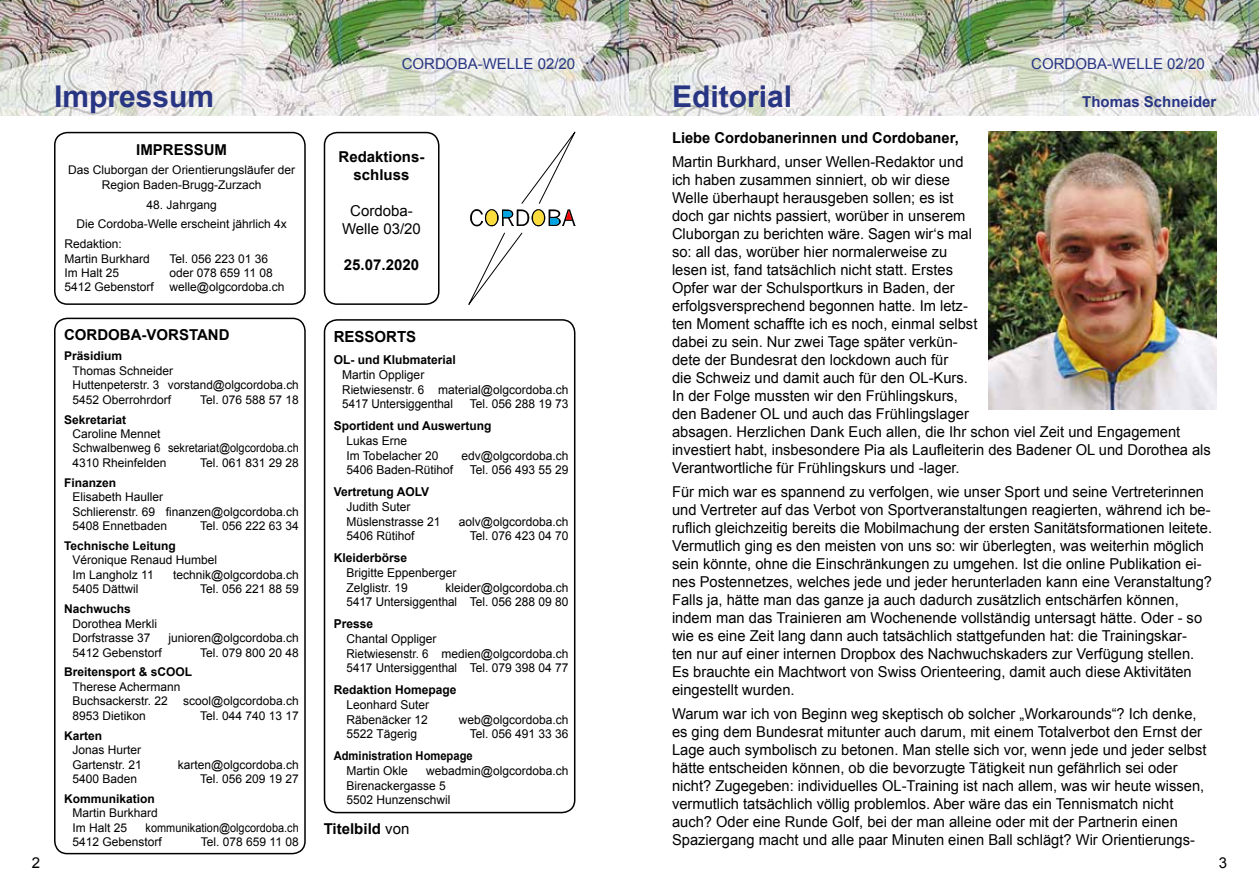
<style>
.page{position:relative;width:1259px;height:893px;background:#fff}
.page>*{position:absolute;margin:0;border:0;box-sizing:border-box;transform-origin:0 0}
.t1{font:700 30px "Arial";color:#283583}
.t2{font:700 15.3px "Arial";color:#000}
.t3{font:15px/18px "Arial";color:#000}
.t4{font:700 15px/18px "Arial";color:#000;text-align:center}
.t5{font:15px "Arial";color:#283583}
.t6{font:700 15px "Arial";color:#283583}
.t7{font:12.15px/14.7px "Arial";color:#000}
.t8{font:700 12.15px "Arial";color:#000}
.t9{font:700 12.15px "Arial";color:#000;scale:.91 1}
.t10{font:12px/14.4px "Arial";color:#000}
.t11{font:700 12px "Arial";color:#000}
.t12{font:12px/14.4px "Arial";color:#000;scale:.91 1}
.s1{font-weight:400}
</style>
<div class="page">
<img style="left:0;top:0;width:1259px;height:116px">
<svg style="left:468px;top:132px;width:107px;height:173px"></svg>
<div style="left:54px;top:318px;width:252px;height:536px;border:1px solid #000;border-radius:13px"></div>
<div style="left:54px;top:132px;width:252px;height:173px;border:2px solid #000;border-radius:13px"></div>
<div style="left:324px;top:132px;width:115px;height:173px;border:2px solid #000;border-radius:13px"></div>
<div style="left:324px;top:319px;width:251px;height:494px;border:2px solid #000;border-radius:13px"></div>
<img style="left:988px;top:132px;width:228px;height:278px">
<h1 class="t1" style="left:54px;top:77px;width:162px">Impressum</h1>
<p class="t4" style="left:136px;top:141px;width:92px">IMPRESSUM</p>
<p class="t10" style="left:68px;top:163px;width:228px;text-align:center">Das Cluborgan der Orientierungsläufer der<br>Region Baden-Brugg-Zurzach</p>
<p class="t10" style="left:147px;top:197px;width:72px">48. Jahrgang</p>
<p class="t10" style="left:76px;top:217px;width:212px">Die Cordoba-Welle erscheint jährlich 4x</p>
<p class="t10" style="left:64px;top:237px;width:59px">Redaktion:</p>
<p class="t10" style="left:64px;top:251px;width:87px">Martin Burkhard</p>
<p class="t10" style="left:170px;top:251px;width:100px">Tel. 056 223 01 36</p>
<p class="t10" style="left:64px;top:266px;width:56px">Im Halt 25</p>
<p class="t10" style="left:170px;top:266px;width:105px">oder 078 659 11 08</p>
<p class="t10" style="left:64px;top:280px;width:91px">5412 Gebenstorf</p>
<p class="t10" style="left:170px;top:280px;width:116px">welle@olgcordoba.ch</p>
<p class="t4" style="left:64px;top:327px;width:167px">CORDOBA-VORSTAND</p>
<p class="t11" style="left:64px;top:348px;width:60px">Präsidium</p>
<p class="t10" style="left:73px;top:363px;width:228px">Thomas Schneider<br>Huttenpeterstr. 3 vorstand@olgcordoba.ch<br>5452 Oberrohrdorf</p>
<p class="t10" style="left:200px;top:392px;width:100px">Tel. 076 588 57 18</p>
<p class="t11" style="left:64px;top:411px;width:64px">Sekretariat</p>
<p class="t10" style="left:73px;top:427px;width:228px">Caroline Mennet<br>Schwalbenweg 6 sekretariat@olgcordoba.ch<br>4310 Rheinfelden</p>
<p class="t10" style="left:200px;top:456px;width:100px">Tel. 061 831 29 28</p>
<p class="t11" style="left:64px;top:475px;width:54px">Finanzen</p>
<p class="t10" style="left:72px;top:490px;width:228px">Elisabeth Hauller<br>Schlierenstr. 69 finanzen@olgcordoba.ch<br>5408 Ennetbaden</p>
<p class="t10" style="left:200px;top:519px;width:100px">Tel. 056 222 63 34</p>
<p class="t11" style="left:64px;top:538px;width:113px">Technische Leitung</p>
<p class="t10" style="left:73px;top:553px;width:146px">Véronique Renaud Humbel<br>Im Langholz 11</p>
<p class="t10" style="left:173px;top:568px;width:127px">technik@olgcordoba.ch</p>
<p class="t10" style="left:73px;top:582px;width:68px">5405 Dättwil</p>
<p class="t10" style="left:200px;top:582px;width:100px">Tel. 056 221 88 59</p>
<p class="t11" style="left:64px;top:601px;width:68px">Nachwuchs</p>
<p class="t10" style="left:73px;top:616px;width:86px">Dorothea Merkli<br>Dorfstrasse 37</p>
<p class="t10" style="left:168px;top:631px;width:132px">junioren@olgcordoba.ch</p>
<p class="t10" style="left:73px;top:645px;width:91px">5412 Gebenstorf</p>
<p class="t10" style="left:200px;top:645px;width:100px">Tel. 079 800 20 48</p>
<p class="t11" style="left:64px;top:664px;width:130px">Breitensport &amp; sCOOL</p>
<p class="t10" style="left:73px;top:680px;width:110px">Therese Achermann<br>Buchsackerstr. 22</p>
<p class="t10" style="left:183px;top:694px;width:117px">scool@olgcordoba.ch</p>
<p class="t10" style="left:73px;top:708px;width:75px">8953 Dietikon</p>
<p class="t10" style="left:200px;top:708px;width:100px">Tel. 044 740 13 17</p>
<p class="t11" style="left:64px;top:727px;width:40px">Karten</p>
<p class="t10" style="left:73px;top:743px;width:71px">Jonas Hurter<br>Gartenstr. 21</p>
<p class="t10" style="left:178px;top:757px;width:122px">karten@olgcordoba.ch</p>
<p class="t10" style="left:73px;top:772px;width:66px">5400 Baden</p>
<p class="t10" style="left:200px;top:772px;width:100px">Tel. 056 209 19 27</p>
<p class="t11" style="left:64px;top:791px;width:92px">Kommunikation</p>
<p class="t10" style="left:73px;top:806px;width:87px">Martin Burkhard<br>Im Halt 25</p>
<p class="t12" style="left:73px;top:820px;width:250px;text-indent:73px">kommunikation@olgcordoba.ch<br>5412 Gebenstorf</p>
<p class="t10" style="left:201px;top:835px;width:99px">Tel. 078 659 11 08</p>
<p class="t5" style="left:402px;top:54px;width:175px">CORDOBA-WELLE 02/20</p>
<p class="t5" style="left:1031px;top:54px;width:175px">CORDOBA-WELLE 02/20</p>
<p class="t4" style="left:338px;top:148px;width:87px">Redaktions&shy;schluss</p>
<p class="t3" style="left:342px;top:202px;width:80px;text-align:center">Cordoba-<br>Welle 03/20</p>
<p class="t4" style="left:344px;top:256px;width:77px">25.07.2020</p>
<p class="t2" style="left:334px;top:327px;width:84px">RESSORTS</p>
<p class="t8" style="left:334px;top:352px;width:124px">OL- und Klubmaterial</p>
<p class="t7" style="left:342px;top:367px;width:228px">Martin Oppliger<br>Rietwiesenstr. 6 material@olgcordoba.ch<br>5417 Untersiggenthal</p>
<p class="t7" style="left:470px;top:397px;width:100px">Tel. 056 288 19 73</p>
<p class="t8" style="left:334px;top:418px;width:159px">Sportident und Auswertung</p>
<p class="t7" style="left:346px;top:433px;width:93px">Lukas Erne<br>Im Tobelacher 20</p>
<p class="t7" style="left:461px;top:448px;width:108px">edv@olgcordoba.ch</p>
<p class="t7" style="left:346px;top:463px;width:108px">5406 Baden-Rütihof</p>
<p class="t7" style="left:470px;top:463px;width:100px">Tel. 056 493 55 29</p>
<p class="t8" style="left:334px;top:484px;width:97px">Vertretung AOLV</p>
<p class="t7" style="left:346px;top:499px;width:96px">Judith Suter<br>Müslenstrasse 21</p>
<p class="t7" style="left:459px;top:514px;width:111px">aolv@olgcordoba.ch</p>
<p class="t7" style="left:346px;top:529px;width:70px">5406 Rütihof</p>
<p class="t7" style="left:470px;top:529px;width:100px">Tel. 076 423 04 70</p>
<p class="t8" style="left:334px;top:550px;width:75px">Kleiderbörse</p>
<p class="t7" style="left:346px;top:565px;width:112px">Brigitte Eppenberger<br>Zelglistr. 19</p>
<p class="t7" style="left:346px;top:580px;width:223px;text-align:right">kleider@olgcordoba.ch<br>5417 Untersiggenthal Tel. 056 288 09 80</p>
<p class="t8" style="left:334px;top:616px;width:41px">Presse</p>
<p class="t7" style="left:346px;top:631px;width:223px">Chantal Oppliger<br>Rietwiesenstr. 6 medien@olgcordoba.ch<br>5417 Untersiggenthal Tel. 079 398 04 77</p>
<p class="t8" style="left:334px;top:682px;width:124px">Redaktion Homepage</p>
<p class="t7" style="left:346px;top:697px;width:84px">Leonhard Suter<br>Räbenäcker 12</p>
<p class="t7" style="left:459px;top:712px;width:111px">web@olgcordoba.ch</p>
<p class="t7" style="left:346px;top:727px;width:72px">5522 Tägerig</p>
<p class="t7" style="left:470px;top:727px;width:100px">Tel. 056 491 33 36</p>
<p class="t9" style="left:334px;top:748px;width:154px">Administration Homepage</p>
<p class="t7" style="left:346px;top:763px;width:63px">Martin Okle</p>
<p class="t7" style="left:346px;top:763px;width:223px;text-indent:80px">webadmin@olgcordoba.ch<br>Birenackergasse 5<br>5502 Hunzenschwil</p>
<p class="t4" style="left:324px;top:820px;width:87px">Titelbild <span class="s1">von</span></p>
<h1 class="t1" style="left:672px;top:77px;width:122px">Editorial</h1>
<p class="t6" style="left:1082px;top:92px;width:136px">Thomas Schneider</p>
<p class="t4" style="left:672px;top:129px;width:288px">Liebe Cordobanerinnen und Cordobaner,</p>
<p class="t3" style="left:672px;top:153px;width:540px">Martin Burkhard, unser Wellen-Redaktor und<br>ich haben zusammen sinniert, ob wir diese<br>Welle überhaupt herausgeben sollen; es ist<br>doch gar nichts passiert, worüber in unserem<br>Cluborgan zu berichten wäre. Sagen wir‘s mal<br>so: all das, worüber hier normalerweise zu<br>lesen ist, fand tatsächlich nicht statt. Erstes<br>Opfer war der Schulsportkurs in Baden, der<br>erfolgsversprechend begonnen hatte. Im letz-<br>ten Moment schaffte ich es noch, einmal selbst<br>dabei zu sein. Nur zwei Tage später verkün-<br>dete der Bundesrat den lockdown auch für<br>die Schweiz und damit auch für den OL-Kurs.<br>In der Folge mussten wir den Frühlingskurs,<br>den Badener OL und auch das Frühlingslager<br>absagen. Herzlichen Dank Euch allen, die Ihr schon viel Zeit und Engagement investiert habt, insbesondere Pia als Laufleiterin des Badener OL und Dorothea als Verantwortliche für Frühlingskurs und -lager.</p>
<p class="t3" style="left:672px;top:483px;width:541px">Für mich war es spannend zu verfolgen, wie unser Sport und seine Vertreterinnen und Vertreter auf das Verbot von Sportveranstaltungen reagierten, während ich be&shy;ruflich gleichzeitig bereits die Mobilmachung der ersten Sanitätsformationen leitete.<br>Vermutlich ging es den meisten von uns so: wir überlegten, was weiterhin möglich sein könnte, ohne die Einschränkungen zu umgehen. Ist die online Publikation ei&shy;nes Postennetzes, welches jede und jeder herunterladen kann eine Veranstaltung?<br>Falls ja, hätte man das ganze ja auch dadurch zusätzlich entschärfen können, indem man das Trainieren am Wochenende vollständig untersagt hätte. Oder - so wie es eine Zeit lang dann auch tatsächlich stattgefunden hat: die Trainingskar-<br>ten nur auf einer internen Dropbox des Nachwuchskaders zur Verfügung stellen.<br>Es brauchte ein Machtwort von Swiss Orienteering, damit auch diese Aktivitäten eingestellt wurden.</p>
<p class="t3" style="left:672px;top:705px;width:536px">Warum war ich von Beginn weg skeptisch ob solcher „Workarounds“? Ich denke, es ging dem Bundesrat mitunter auch darum, mit einem Totalverbot den Ernst der Lage auch symbolisch zu betonen. Man stelle sich vor, wenn jede und jeder selbst hätte entscheiden können, ob die bevorzugte Tätigkeit nun gefährlich sei oder nicht? Zugegeben: individuelles OL-Training ist nach allem, was wir heute wissen, vermutlich tatsächlich völlig problemlos. Aber wäre das ein Tennismatch nicht auch? Oder eine Runde Golf, bei der man alleine oder mit der Partnerin einen Spaziergang macht und alle paar Minuten einen Ball schlägt? Wir Orientierungs-</p>
<p class="t3" style="left:32px;top:854px;width:10px">2</p>
<p class="t3" style="left:1219px;top:854px;width:10px">3</p>
</div>
